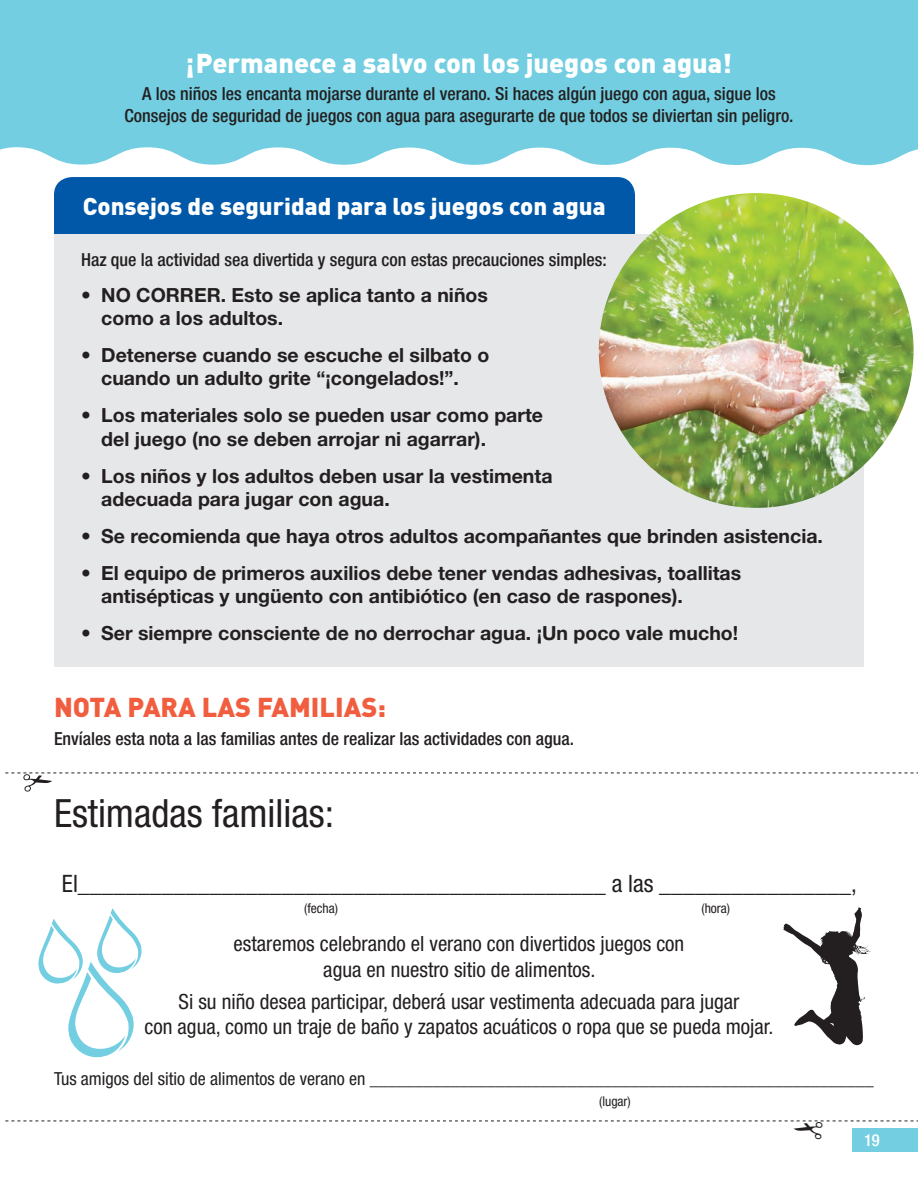
<style>
.page{position:relative;width:918px;height:1188px;background:#fff}
.page>*{position:absolute;margin:0;border:0;box-sizing:border-box;transform-origin:0 0}
.t1{font:condensed 39px "Helvetica Neue LT Std";color:#231f20}
.t2{font:900 27px "DIN";color:#fff}
.t3{font:900 27px "DIN";color:#f15e3f}
.t4{font:condensed 24px "Helvetica Neue LT Std";color:#231f20}
.t5{font:900 24px "DIN";color:#fff}
.t6{font:condensed 21px/25.2px "Helvetica Neue LT Std";color:#231f20;text-align:center}
.t7{font:700 19.5px/23.4px "Helvetica Neue LT Std";color:#231f20}
.t8{font:500 condensed 18px/21.6px "Helvetica Neue LT Std";color:#231f20;text-align:center}
.t9{font:condensed 18px "Helvetica Neue LT Std";color:#231f20}
.t10{font:500 condensed 16.5px "Helvetica Neue LT Std";color:#fff}
.t11{font:condensed 13.5px "Helvetica Neue LT Std";color:#231f20}
</style>
<div class="page">
<div style="left:54px;top:177px;width:581px;height:74px;background:#0157a8;border-radius:18px"></div>
<div style="left:0;top:0;width:918px;height:166px;background:#72cee0"></div>
<div style="left:54px;top:234px;width:810px;height:433px;background:#e6e7e9"></div>
<img style="left:599px;top:193px;width:315px;height:315px;border-radius:157px">
<svg style="left:783px;top:907px;width:88px;height:138px"></svg>
<svg style="left:38px;top:908px;width:104px;height:150px"></svg>
<svg style="left:5px;top:773px;width:913px;height:19px"></svg>
<div style="left:852px;top:1128px;width:66px;height:24px;background:#72cee0"></div>
<svg style="left:5px;top:1121px;width:913px;height:1px"></svg>
<h3 class="t2" style="left:186px;top:45px;width:548px">¡Permanece a salvo con los juegos con agua!</h3>
<p class="t8" style="left:125px;top:83px;width:670px">A los niños les encanta mojarse durante el verano. Si haces algún juego con agua, sigue los<br>Consejos de seguridad de juegos con agua para asegurarte de que todos se diviertan sin peligro.</p>
<h4 class="t5" style="left:83px;top:190px;width:524px">Consejos de seguridad para los juegos con agua</h4>
<p class="t8" style="left:81px;top:249px;width:527px">Haz que la actividad sea divertida y segura con estas precauciones simples:</p>
<p class="t7" style="left:101px;top:283px;width:388px;text-indent:-20px">• NO CORRER. Esto se aplica tanto a niños como a los adultos.</p>
<p class="t7" style="left:81px;top:343px;width:410px;text-align:center">• Detenerse cuando se escuche el silbato o cuando un adulto grite “¡congelados!”.</p>
<p class="t7" style="left:101px;top:403px;width:443px;text-indent:-20px">• Los materiales solo se pueden usar como parte del juego (no se deben arrojar ni agarrar).</p>
<p class="t7" style="left:101px;top:464px;width:453px;text-indent:-20px">• Los niños y los adultos deben usar la vestimenta adecuada para jugar con agua.</p>
<p class="t7" style="left:81px;top:524px;width:744px">• Se recomienda que haya otros adultos acompañantes que brinden asistencia.</p>
<p class="t7" style="left:101px;top:561px;width:642px;text-indent:-20px">• El equipo de primeros auxilios debe tener vendas adhesivas, toallitas antisépticas y ungüento con antibiótico (en caso de raspones).</p>
<p class="t7" style="left:81px;top:621px;width:659px">• Ser siempre consciente de no derrochar agua. ¡Un poco vale mucho!</p>
<h4 class="t3" style="left:54px;top:689px;width:333px">NOTA PARA LAS FAMILIAS:</h4>
<p class="t8" style="left:54px;top:728px;width:522px">Envíales esta nota a las familias antes de realizar las actividades con agua.</p>
<p class="t1" style="left:54px;top:791px;width:282px">Estimadas familias:</p>
<p class="t4" style="left:62px;top:869px;width:797px">El____________________________________________ a las ________________,</p>
<p class="t11" style="left:304px;top:900px;width:35px">(fecha)</p>
<p class="t11" style="left:701px;top:900px;width:30px">(hora)</p>
<p class="t6" style="left:234px;top:931px;width:452px">estaremos celebrando el verano con divertidos juegos con agua en nuestro sitio de alimentos.</p>
<p class="t6" style="left:144px;top:988px;width:631px">Si su niño desea participar, deberá usar vestimenta adecuada para jugar<br>con agua, como un traje de baño y zapatos acuáticos o ropa que se pueda mojar.</p>
<p class="t9" style="left:54px;top:1068px;width:821px">Tus amigos del sitio de alimentos de verano en ________________________________________________________</p>
<p class="t11" style="left:599px;top:1093px;width:33px">(lugar)</p>
<p class="t10" style="left:864px;top:1130px;width:17px">19</p>
</div>
